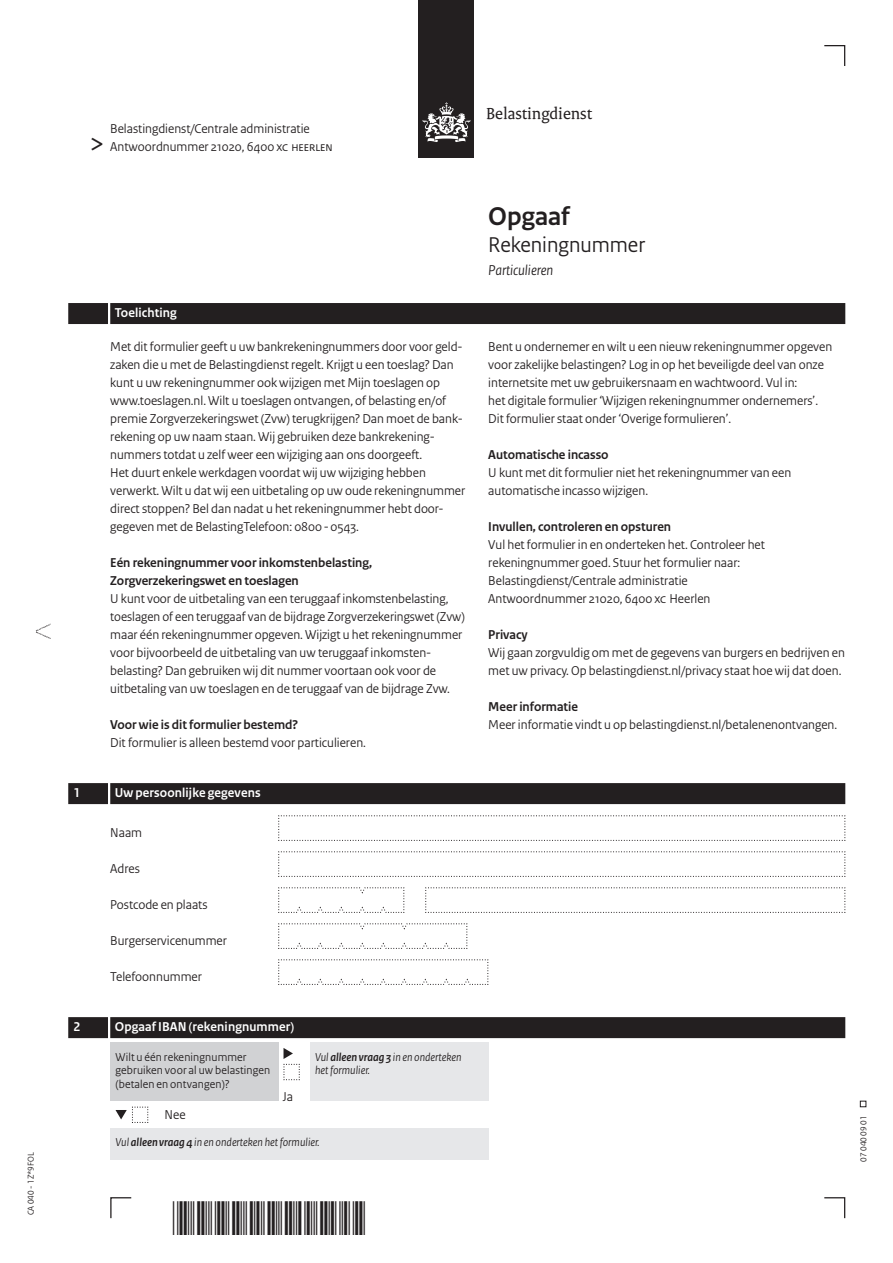
<style>
.page{position:relative;width:893px;height:1263px;background:#fff}
.page>*{position:absolute;margin:0;border:0;box-sizing:border-box;transform-origin:0 0}
.t1{font:30px "Rijksoverheid Sans Heading";color:#231f20}
.t2{font:700 27px "Rijksoverheid Sans Heading";color:#231f20}
.t3{font:22.5px "Rijksoverheid Sans Heading";color:#231f20}
.t4{font:17.25px "Rijksoverheid Serif";color:#231f20}
.t5{font:italic 15px "Rijksoverheid Sans Heading";color:#231f20}
.t6{font:13.5px/18px "Rijksoverheid Sans Heading";color:#231f20}
.t7{font:700 13.5px/18px "Rijksoverheid Sans Heading";color:#231f20}
.t8{font:700 13.5px "Rijksoverheid Sans Heading";letter-spacing:.01em;color:#fff}
.t9{font:italic 12px/13.5px "Rijksoverheid Sans Heading";letter-spacing:.005em;color:#231f20}
.t10{font:12px/13.5px "Rijksoverheid Sans Heading";letter-spacing:.01em;color:#231f20}
.t11{font:9px "Rijksoverheid Sans Heading";color:#231f20}
.s1{font-weight:700}
</style>
<div class="page">
<svg style="left:824px;top:1197px;width:22px;height:22px"></svg>
<svg style="left:110px;top:1197px;width:22px;height:22px"></svg>
<svg style="left:824px;top:45px;width:22px;height:21px"></svg>
<svg style="left:860px;top:1101px;width:6px;height:6px"></svg>
<div style="left:419px;top:0;width:55px;height:158px;background:#231f20"></div>
<svg style="left:423px;top:102px;width:47px;height:40px"></svg>
<svg style="left:36px;top:624px;width:15px;height:15px"></svg>
<div style="left:110px;top:783px;width:735px;height:21px;background:#231f20"></div>
<div style="left:68px;top:783px;width:40px;height:21px;background:#231f20"></div>
<div style="left:110px;top:1017px;width:735px;height:21px;background:#231f20"></div>
<div style="left:68px;top:1017px;width:40px;height:21px;background:#231f20"></div>
<svg style="left:278px;top:815px;width:568px;height:26px"></svg>
<svg style="left:278px;top:851px;width:568px;height:26px"></svg>
<svg style="left:278px;top:887px;width:127px;height:26px"></svg>
<svg style="left:425px;top:887px;width:421px;height:26px"></svg>
<svg style="left:278px;top:923px;width:190px;height:26px"></svg>
<svg style="left:278px;top:959px;width:211px;height:26px"></svg>
<div style="left:110px;top:303px;width:735px;height:21px;background:#231f20"></div>
<div style="left:68px;top:303px;width:40px;height:21px;background:#231f20"></div>
<div style="left:110px;top:1043px;width:168px;height:58px;background:#d1d2d4"></div>
<div style="left:110px;top:1128px;width:378px;height:32px;background:#e6e7e9"></div>
<div style="left:310px;top:1043px;width:178px;height:58px;background:#e6e7e9"></div>
<svg style="left:116px;top:1106px;width:33px;height:17px"></svg>
<svg style="left:283px;top:1048px;width:17px;height:32px"></svg>
<p class="t11" style="left:26px;top:1215px;width:64px;rotate:-90deg">CA 040 - 1Z*9FOL</p>
<p class="t6" style="left:110px;top:120px;width:201px">Belastingdienst/Centrale administratie</p>
<h1 class="t1" style="left:89px;top:126px;width:17px">&gt;</h1>
<p class="t6" style="left:110px;top:138px;width:224px">Antwoordnummer 21020, 6400 XC Heerlen</p>
<p class="t8" style="left:115px;top:305px;width:64px">Toelichting</p>
<p class="t6" style="left:110px;top:338px;width:357px">Met dit formulier geeft u uw bankrekeningnummers door voor geld&shy;zaken die u met de Belastingdienst regelt. Krijgt u een toeslag? Dan kunt u uw rekeningnummer ook wijzigen met Mijn toeslagen op www.toeslagen.nl. Wilt u toeslagen ontvangen, of belasting en/0f premie Zorgverzekeringswet (Zvw) terugkrijgen? Dan moet de bank&shy;rekening op uw naam staan. Wij gebruiken deze bankrekening&shy;nummers totdat u zelf weer een wijziging aan ons doorgeeft.<br>Het duurt enkele werkdagen voordat wij uw wijziging hebben verwerkt. Wilt u dat wij een uitbetaling op uw oude rekeningnummer direct stoppen? Bel dan nadat u het rekeningnummer hebt door&shy;gegeven met de BelastingTelefoon: 0800-0543.</p>
<p class="t7" style="left:110px;top:554px;width:263px">Eén rekeningnummer voor inkomstenbelasting,<br>Zorgverzekeringswet en toeslagen</p>
<p class="t6" style="left:110px;top:590px;width:356px">U kunt voor de uitbetaling van een teruggaaf inkomstenbelasting, toeslagen of een teruggaaf van de bijdrage Zorgverzekeringswet (Zvw) maar één rekeningnummer opgeven. Wijzigt u het rekeningnummer voor bijvoorbeeld de uitbetaling van uw teruggaaf inkomsten&shy;belasting? Dan gebruiken wij dit nummer voortaan ook voor de uitbetaling van uw toeslagen en de teruggaaf van de bijdrage Zvw.</p>
<p class="t7" style="left:110px;top:716px;width:189px">Voor wie is dit formulier bestemd?</p>
<p class="t6" style="left:110px;top:734px;width:257px">Dit formulier is alleen bestemd voor particulieren.</p>
<p class="t8" style="left:74px;top:785px;width:8px">1</p>
<p class="t8" style="left:115px;top:785px;width:147px">Uw persoonlijke gegevens</p>
<p class="t6" style="left:110px;top:824px;width:33px">Naam</p>
<p class="t6" style="left:110px;top:860px;width:31px">Adres</p>
<p class="t6" style="left:110px;top:896px;width:99px">Postcode en plaats</p>
<p class="t6" style="left:110px;top:932px;width:118px">Burgerservicenummer</p>
<p class="t6" style="left:110px;top:968px;width:93px">Telefoonnummer</p>
<p class="t8" style="left:74px;top:1019px;width:8px">2</p>
<p class="t8" style="left:115px;top:1019px;width:181px">Opgaaf IBAN (rekeningnummer)</p>
<p class="t10" style="left:116px;top:1050px;width:156px">Wilt u één rekeningnummer gebruiken voor al uw belastingen (betalen en ontvangen)?</p>
<p class="t6" style="left:164px;top:1106px;width:23px">Nee</p>
<p class="t6" style="left:283px;top:1088px;width:12px">Ja</p>
<p class="t9" style="left:315px;top:1050px;width:148px">Vul <span class="s1">alleen vraag 3</span> in en onderteken het formulier.</p>
<p class="t9" style="left:116px;top:1136px;width:206px">Vul <span class="s1">alleen vraag 4</span> in en onderteken het formulier.</p>
<p class="t4" style="left:486px;top:103px;width:107px">Belastingdienst</p>
<h2 class="t2" style="left:488px;top:201px;width:83px">Opgaaf</h2>
<h3 class="t3" style="left:488px;top:232px;width:159px">Rekeningnummer</h3>
<p class="t5" style="left:488px;top:261px;width:67px">Particulieren</p>
<p class="t6" style="left:488px;top:338px;width:345px">Bent u ondernemer en wilt u een nieuw rekeningnummer opgeven voor zakelijke belastingen? Log in op het beveiligde deel van onze internetsite met uw gebruikersnaam en wachtwoord. Vul in:<br>het digitale formulier ‘Wijzigen rekeningnummer ondernemers’.<br>Dit formulier staat onder ‘Overige formulieren’.</p>
<p class="t7" style="left:488px;top:446px;width:122px">Automatische incasso</p>
<p class="t6" style="left:488px;top:464px;width:304px">U kunt met dit formulier niet het rekeningnummer van een automatische incasso wijzigen.</p>
<p class="t7" style="left:488px;top:518px;width:184px">Invullen, controleren en opsturen</p>
<p class="t6" style="left:488px;top:536px;width:278px">Vul het formulier in en onderteken het. Controleer het rekeningnummer goed. Stuur het formulier naar:<br>Belastingdienst/Centrale administratie Antwoordnummer 21020, 6400 XC Heerlen</p>
<p class="t7" style="left:488px;top:626px;width:41px">Privacy</p>
<p class="t6" style="left:488px;top:644px;width:358px">Wij gaan zorgvuldig om met de gegevens van burgers en bedrijven en met uw privacy. Op belastingdienst.nl/privacy staat hoe wij dat doen.</p>
<p class="t7" style="left:488px;top:698px;width:91px">Meer informatie</p>
<p class="t6" style="left:488px;top:716px;width:350px">Meer informatie vindt u op belastingdienst.nl/betalenenontvangen.</p>
<p class="t11" style="left:858px;top:1161px;width:47px;rotate:-90deg">07 040 09 01</p>
</div>
